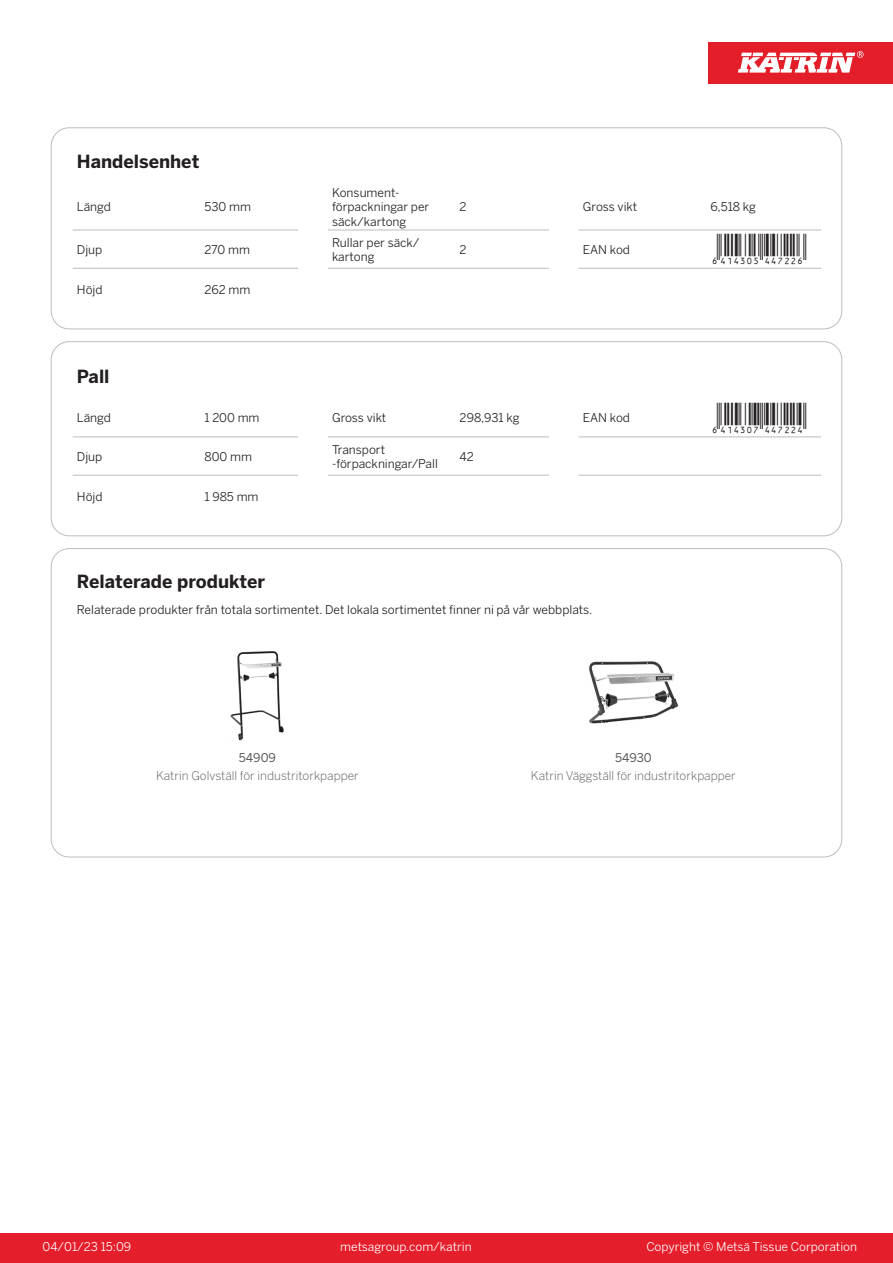
<style>
.page{position:relative;width:893px;height:1263px;background:#fff}
.page>*{position:absolute;margin:0;border:0;box-sizing:border-box;transform-origin:0 0}
.T_EAN{font:30px "Viisas EAN Matala";color:#231f20}
.T_TableHeader{font:700 18px "Benton Sans";color:#231f20}
.T_TableBody{font:12px/14.4px "Benton Sans";color:#231f20}
.T_RelatedName{font:300 12px "Benton Sans";color:#57585a}
.t1{font:12px "Benton Sans";color:#fff}
.T_RelatedCode{font:12px "Benton Sans";color:#57585a}
</style>
<div class="page">
<div style="left:0;top:1233px;width:893px;height:30px;background:#e41e2b"></div>
<div style="left:708px;top:43px;width:185px;height:41px;background:#e31e28"></div>
<svg style="left:738px;top:51px;width:126px;height:22px"></svg>
<hr style="left:73px;top:230px;width:127px;height:1px;background:#bcbdc0">
<hr style="left:200px;top:230px;width:98px;height:1px;background:#bcbdc0">
<hr style="left:328px;top:230px;width:127px;height:1px;background:#bcbdc0">
<hr style="left:455px;top:230px;width:94px;height:1px;background:#bcbdc0">
<hr style="left:579px;top:230px;width:127px;height:1px;background:#bcbdc0">
<hr style="left:706px;top:230px;width:115px;height:1px;background:#bcbdc0">
<hr style="left:73px;top:268px;width:127px;height:1px;background:#bcbdc0">
<hr style="left:200px;top:268px;width:98px;height:1px;background:#bcbdc0">
<hr style="left:328px;top:268px;width:127px;height:1px;background:#bcbdc0">
<hr style="left:455px;top:268px;width:94px;height:1px;background:#bcbdc0">
<hr style="left:579px;top:268px;width:127px;height:1px;background:#bcbdc0">
<hr style="left:706px;top:268px;width:115px;height:1px;background:#bcbdc0">
<div style="left:51px;top:128px;width:791px;height:201px;border:1px solid #bcbdc0;border-radius:18px"></div>
<hr style="left:73px;top:437px;width:127px;height:1px;background:#bcbdc0">
<hr style="left:200px;top:437px;width:98px;height:1px;background:#bcbdc0">
<hr style="left:328px;top:437px;width:127px;height:1px;background:#bcbdc0">
<hr style="left:455px;top:437px;width:94px;height:1px;background:#bcbdc0">
<hr style="left:579px;top:437px;width:127px;height:1px;background:#bcbdc0">
<hr style="left:706px;top:437px;width:115px;height:1px;background:#bcbdc0">
<hr style="left:73px;top:475px;width:127px;height:1px;background:#bcbdc0">
<hr style="left:200px;top:475px;width:98px;height:1px;background:#bcbdc0">
<hr style="left:328px;top:475px;width:127px;height:1px;background:#bcbdc0">
<hr style="left:455px;top:475px;width:94px;height:1px;background:#bcbdc0">
<hr style="left:579px;top:475px;width:127px;height:1px;background:#bcbdc0">
<hr style="left:706px;top:475px;width:115px;height:1px;background:#bcbdc0">
<div style="left:51px;top:341px;width:791px;height:195px;border:1px solid #bcbdc0;border-radius:18px"></div>
<img style="left:230px;top:651px;width:54px;height:90px">
<img style="left:589px;top:661px;width:90px;height:63px">
<p class="T_TableHeader" style="left:77px;top:150px;width:124px">Handelsenhet</p>
<p class="T_TableBody" style="left:77px;top:200px;width:35px">Längd</p>
<p class="T_TableBody" style="left:204px;top:200px;width:48px">530 mm</p>
<p class="T_TableBody" style="left:332px;top:185px;width:99px">Konsument&shy;förpackningar per säck/kartong</p>
<p class="T_TableBody" style="left:460px;top:200px;width:9px">2</p>
<p class="T_TableBody" style="left:583px;top:200px;width:56px">Gross vikt</p>
<p class="T_TableBody" style="left:710px;top:200px;width:47px">6,518 kg</p>
<p class="T_TableBody" style="left:77px;top:242px;width:27px">Djup</p>
<p class="T_TableBody" style="left:204px;top:242px;width:47px">270 mm</p>
<p class="T_TableBody" style="left:332px;top:235px;width:89px">Rullar per säck/ kartong</p>
<p class="T_TableBody" style="left:460px;top:242px;width:9px">2</p>
<p class="T_TableBody" style="left:583px;top:242px;width:49px">EAN kod</p>
<p class="T_EAN" style="left:710px;top:234px;width:97px">*6414305447226*</p>
<p class="T_TableBody" style="left:77px;top:283px;width:27px">Höjd</p>
<p class="T_TableBody" style="left:204px;top:283px;width:48px">262 mm</p>
<p class="T_TableHeader" style="left:77px;top:365px;width:34px">Pall</p>
<p class="T_TableBody" style="left:77px;top:411px;width:35px">Längd</p>
<p class="T_TableBody" style="left:204px;top:411px;width:57px">1 200 mm</p>
<p class="T_TableBody" style="left:332px;top:411px;width:56px">Gross vikt</p>
<p class="T_TableBody" style="left:460px;top:411px;width:61px">298,931 kg</p>
<p class="T_TableBody" style="left:583px;top:411px;width:49px">EAN kod</p>
<p class="T_EAN" style="left:710px;top:402px;width:97px">*6414307447224*</p>
<p class="T_TableBody" style="left:77px;top:449px;width:27px">Djup</p>
<p class="T_TableBody" style="left:204px;top:449px;width:49px">800 mm</p>
<p class="T_TableBody" style="left:332px;top:442px;width:55px">Transport</p>
<p class="T_TableBody" style="left:332px;top:456px;width:107px">-förpackningar/Pall</p>
<p class="T_TableBody" style="left:460px;top:449px;width:16px">42</p>
<p class="T_TableBody" style="left:77px;top:490px;width:27px">Höjd</p>
<p class="T_TableBody" style="left:204px;top:490px;width:56px">1 985 mm</p>
<p class="T_TableHeader" style="left:77px;top:571px;width:190px">Relaterade produkter</p>
<p class="T_TableBody" style="left:77px;top:602px;width:517px">Relaterade produkter från totala sortimentet. Det lokala sortimentet finner ni på vår webbplats.</p>
<p class="T_RelatedCode" style="left:239px;top:751px;width:39px">54909</p>
<p class="T_RelatedCode" style="left:615px;top:751px;width:38px">54930</p>
<p class="T_RelatedName" style="left:156px;top:769px;width:204px">Katrin Golvställ för industritorkpapper</p>
<p class="T_RelatedName" style="left:531px;top:769px;width:206px">Katrin Väggställ för industritorkpapper</p>
<p class="t1" style="left:43px;top:1239px;width:90px">04/01/23 15:09</p>
<p class="t1" style="left:340px;top:1239px;width:133px">metsagroup.com/katrin</p>
<p class="t1" style="left:646px;top:1239px;width:212px">Copyright © Metsä Tissue Corporation</p>
</div>
